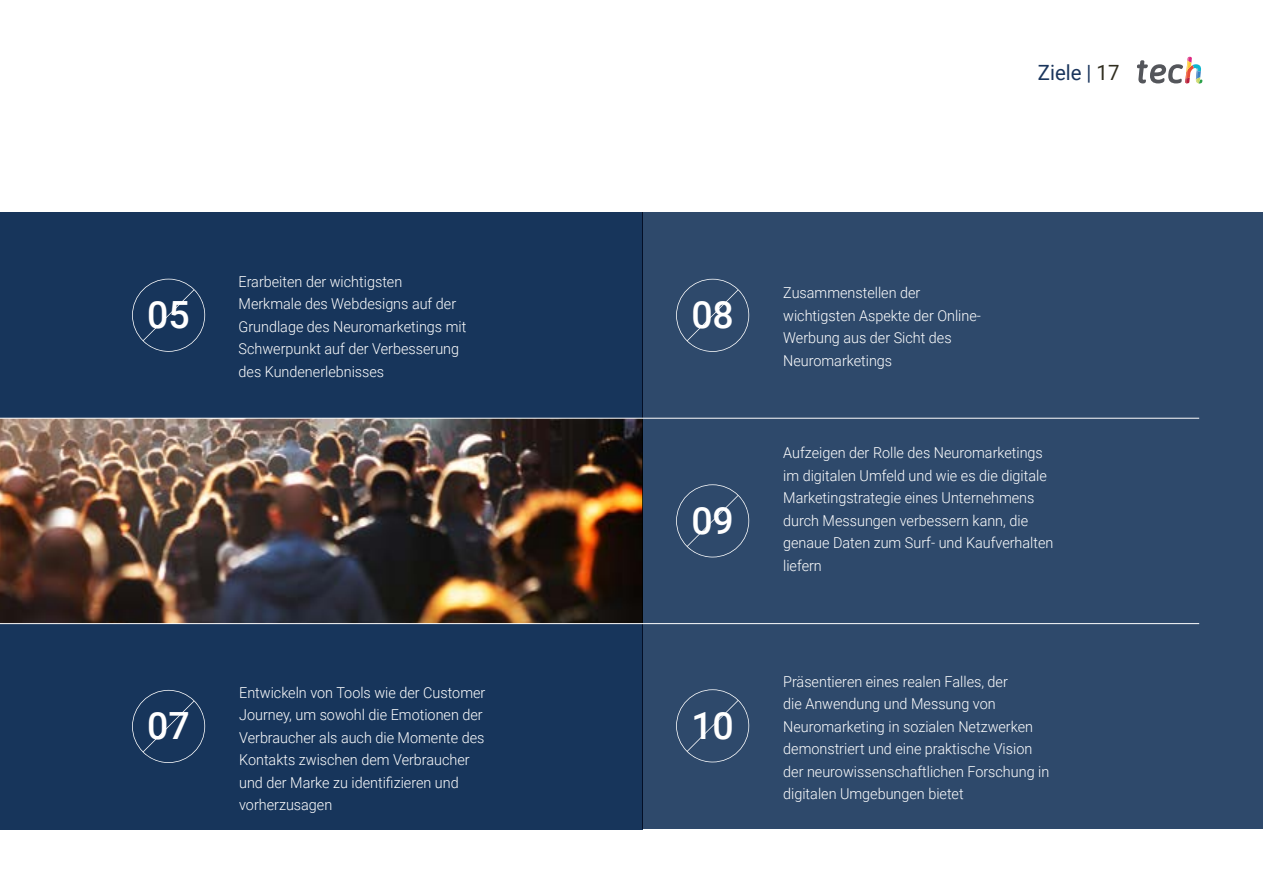
<style>
.page{position:relative;width:1263px;height:893px;background:#fff}
.page>*{position:absolute;margin:0;border:0;box-sizing:border-box;transform-origin:0 0}
.t1{font:500 37.5px "Roboto";color:#fff}
.t2{font:21px "Roboto";color:#1a355c}
.t3{font:300 15px/22.5px "Roboto";color:#fff;scale:.96 1}
.s1{color:#312e20}
</style>
<div class="page">
<img style="left:0;top:419px;width:642px;height:204px">
<hr style="left:0;top:624px;width:1px;height:206px;background:#17355b">
<div style="left:0;top:213px;width:642px;height:205px;background:#17355b"></div>
<div style="left:0;top:624px;width:642px;height:205px;background:#17355b"></div>
<svg style="left:1137px;top:57px;width:65px;height:27px"></svg>
<div style="left:642px;top:213px;width:621px;height:616px;background:#2e496b"></div>
<svg style="left:676px;top:279px;width:73px;height:73px"></svg>
<svg style="left:676px;top:484px;width:73px;height:73px"></svg>
<svg style="left:676px;top:689px;width:73px;height:73px"></svg>
<svg style="left:132px;top:690px;width:73px;height:73px"></svg>
<svg style="left:132px;top:279px;width:73px;height:73px"></svg>
<hr style="left:0;top:418px;width:1199px;height:1px;background:#fff">
<hr style="left:0;top:623px;width:1199px;height:1px;background:#fff">
<h1 class="t1" style="left:147px;top:288px;width:44px">05</h1>
<p class="t3" style="left:239px;top:269px;width:239px">Erarbeiten der wichtigsten<br>Merkmale des Webdesigns auf der<br>Grundlage des Neuromarketings mit<br>Schwerpunkt auf der Verbesserung des Kundenerlebnisses</p>
<h1 class="t1" style="left:147px;top:699px;width:44px">07</h1>
<p class="t3" style="left:239px;top:681px;width:258px">Entwickeln von Tools wie der Customer<br>Journey, um sowohl die Emotionen der<br>Verbraucher als auch die Momente des<br>Kontakts zwischen dem Verbraucher und der Marke zu identifizieren und vorherzusagen</p>
<h2 class="t2" style="left:1038px;top:57px;width:83px">Ziele | <span class="s1">17</span></h2>
<h1 class="t1" style="left:691px;top:288px;width:44px">08</h1>
<h1 class="t1" style="left:691px;top:494px;width:44px">09</h1>
<h1 class="t1" style="left:691px;top:699px;width:44px">10</h1>
<p class="t3" style="left:783px;top:281px;width:207px">Zusammenstellen der wichtigsten Aspekte der Online-<br>Werbung aus der Sicht des<br>Neuromarketings</p>
<p class="t3" style="left:783px;top:441px;width:283px">Aufzeigen der Rolle des Neuromarketings im digitalen Umfeld und wie es die digitale Marketingstrategie eines Unternehmens durch Messungen verbessern kann, die genaue Daten zum Surf- und Kaufverhalten liefern</p>
<p class="t3" style="left:783px;top:669px;width:279px">Präsentieren eines realen Falles, der<br>die Anwendung und Messung von Neuromarketing in sozialen Netzwerken demonstriert und eine praktische Vision der neurowissenschaftlichen Forschung in digitalen Umgebungen bietet</p>
</div>
